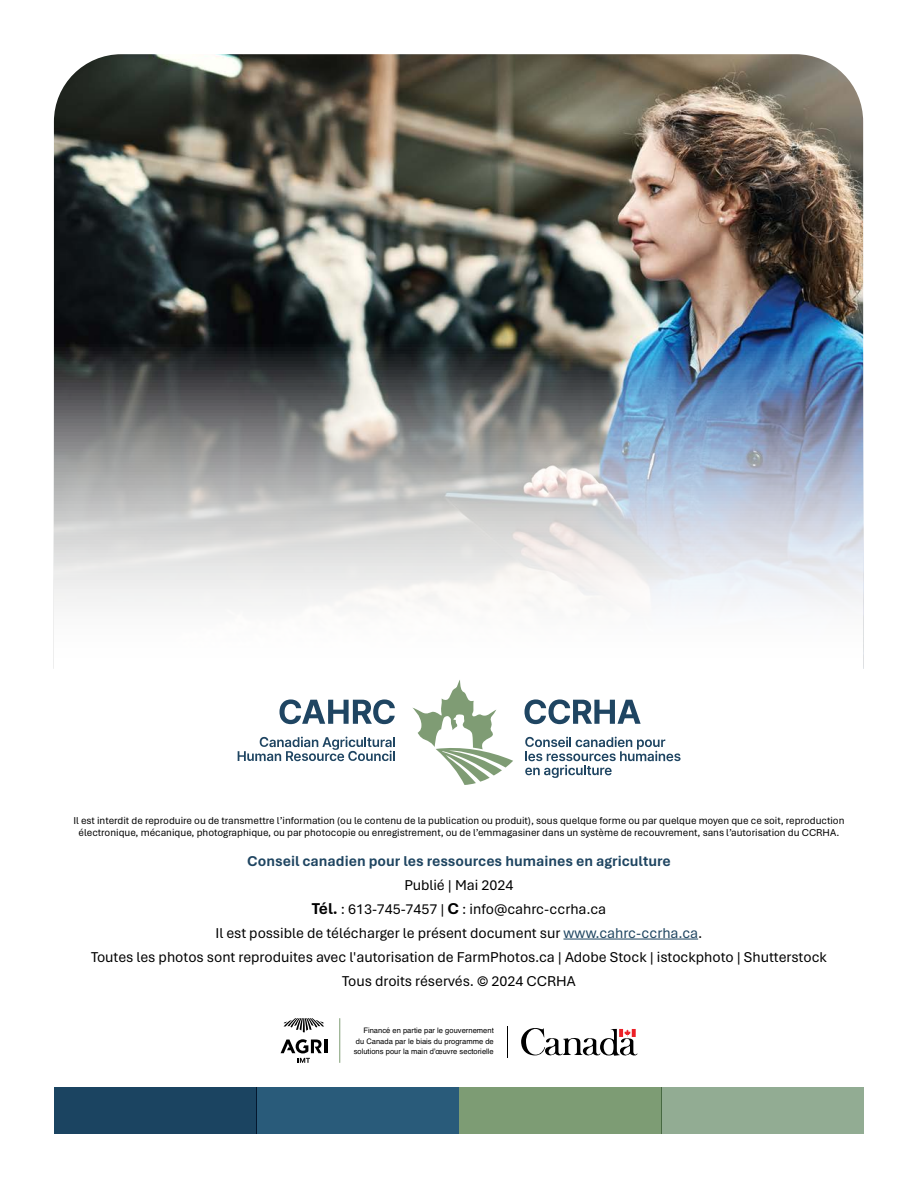
<style>
.page{position:relative;width:918px;height:1188px;background:#fff}
.page>*{position:absolute;margin:0;border:0;box-sizing:border-box;transform-origin:0 0}
.Body{font:15px "Aptos";color:#000}
.t1{font:700 15px "Aptos";color:#1f4561}
.t2{font:10.5px/12px "Aptos";color:#000;text-align:center}
.t3{font:7.65px/10.4px "Helvetica";color:#000;text-align:justify}
.s1{font-weight:700;font-size:16.5px}
.s2{color:#1f4561}
</style>
<div class="page">
<img style="left:54px;top:54px;width:809px;height:66px">
<img style="left:54px;top:120px;width:809px;height:968px">
<div style="left:54px;top:1088px;width:203px;height:46px;background:#1b4461"></div>
<div style="left:257px;top:1088px;width:202px;height:46px;background:#295b7a"></div>
<div style="left:459px;top:1088px;width:203px;height:46px;background:#7d9c74"></div>
<div style="left:662px;top:1088px;width:202px;height:46px;background:#92ac93"></div>
<svg style="left:412px;top:680px;width:101px;height:105px"></svg>
<svg style="left:525px;top:737px;width:156px;height:41px"></svg>
<svg style="left:525px;top:699px;width:116px;height:25px"></svg>
<svg style="left:280px;top:699px;width:115px;height:25px"></svg>
<svg style="left:238px;top:737px;width:157px;height:24px"></svg>
<hr style="left:563px;top:939px;width:135px;height:1px;background:#1f4561">
<svg style="left:281px;top:1039px;width:46px;height:24px"></svg>
<svg style="left:284px;top:1018px;width:40px;height:15px"></svg>
<hr style="left:508px;top:1026px;width:1px;height:32px;background:#000">
<svg style="left:521px;top:1026px;width:116px;height:32px"></svg>
<hr style="left:339px;top:1018px;width:1px;height:45px;background:#7f9c74">
<p class="t2" style="left:73px;top:814px;width:773px">Il est interdit de reproduire ou de transmettre l’information (ou le contenu de la publication ou produit), sous quelque forme ou par quelque moyen que ce soit, reproduction électronique, mécanique, photographique, ou par photocopie ou enregistrement, ou de l’emmagasiner dans un système de recouvrement, sans l’autorisation du CCRHA.</p>
<p class="t1" style="left:247px;top:851px;width:425px">Conseil canadien pour les ressources humaines en agriculture</p>
<p class="Body" style="left:404px;top:875px;width:111px">Publié | Mai 2024</p>
<p class="Body" style="left:312px;top:899px;width:296px"><span class="s1">Tél.</span> : 613-745-7457 | <span class="s1">C</span> : info@cahrc-ccrha.ca</p>
<p class="Body" style="left:216px;top:923px;width:488px">Il est possible de télécharger le présent document sur <span class="s2">www.cahrc-ccrha.ca</span>.</p>
<p class="Body" style="left:91px;top:947px;width:737px">Toutes les photos sont reproduites avec l'autorisation de FarmPhotos.ca | Adobe Stock | istockphoto | Shutterstock</p>
<p class="Body" style="left:342px;top:971px;width:235px">Tous droits réservés. © 2024 CCRHA</p>
<p class="t3" style="left:354px;top:1026px;width:142px;text-indent:10px">Financé en partie par le gouvernement du Canada par le biais du programme de solutions pour la main d’œuvre sectorielle</p>
</div>
